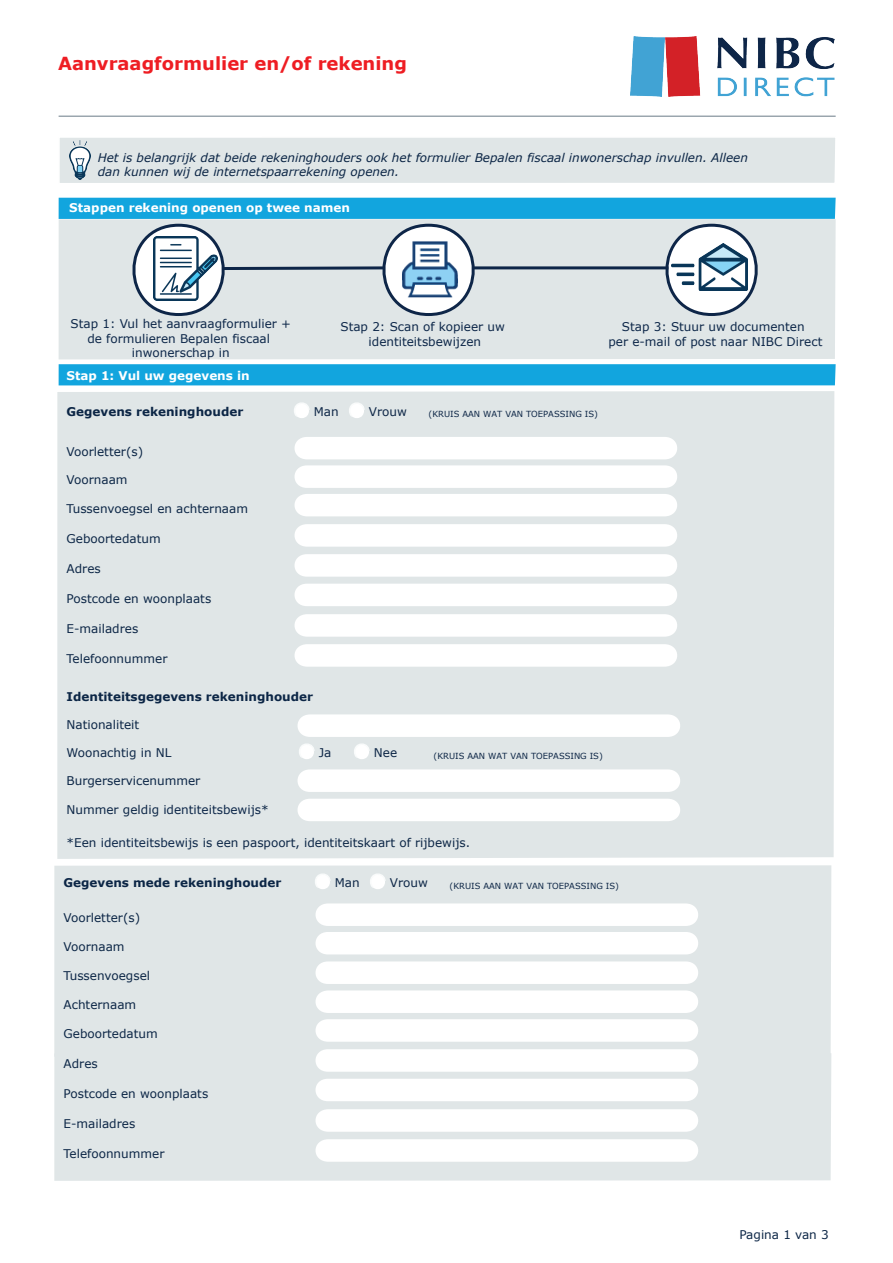
<style>
.page{position:relative;width:893px;height:1263px;background:#fff}
.page>*{position:absolute;margin:0;border:0;box-sizing:border-box;transform-origin:0 0}
.t1{font:700 18px "Verdana";color:#ee1d23}
.t2{font:12px "Verdana";color:#0c2646}
.t3{font:12px/14.4px "Verdana";color:#0d2749;text-align:center}
.t4{font:italic 12px/14.4px "Verdana";color:#0b2545}
.t5{font:700 12px "Verdana";color:#0c2646}
.t6{font:700 12px "Verdana";color:#fff}
.t7{font:12px "Verdana";color:#0d2646}
.t8{font:8.4px "Verdana";color:#0d2646}
.s1{color:#0c2646}
.s2{color:#0d2749}
</style>
<div class="page">
<img style="left:630px;top:36px;width:204px;height:60px">
<svg style="left:58px;top:115px;width:778px;height:2px;background:#b4bcc2"></svg>
<div style="left:59px;top:364px;width:777px;height:21px;background:#12a5de"></div>
<div style="left:59px;top:317px;width:776px;height:42px;background:#e0e6e7"></div>
<svg style="left:59px;top:198px;width:777px;height:119px;background:#b1d2df"></svg>
<img style="left:400px;top:239px;width:60px;height:60px">
<hr style="left:473px;top:266px;width:195px;height:3px;background:#0e2648">
<div style="left:57px;top:391px;width:777px;height:468px;background:#e0e6e7"></div>
<svg style="left:292px;top:402px;width:21px;height:18px"></svg>
<svg style="left:347px;top:402px;width:21px;height:18px"></svg>
<svg style="left:290px;top:554px;width:391px;height:23px"></svg>
<svg style="left:290px;top:584px;width:391px;height:22px"></svg>
<svg style="left:290px;top:524px;width:391px;height:23px"></svg>
<svg style="left:290px;top:614px;width:391px;height:23px"></svg>
<svg style="left:290px;top:465px;width:391px;height:23px"></svg>
<svg style="left:289px;top:428px;width:392px;height:31px"></svg>
<svg style="left:290px;top:494px;width:391px;height:22px"></svg>
<svg style="left:293px;top:799px;width:391px;height:22px"></svg>
<svg style="left:293px;top:769px;width:391px;height:23px"></svg>
<svg style="left:293px;top:714px;width:391px;height:23px"></svg>
<svg style="left:297px;top:743px;width:21px;height:18px"></svg>
<svg style="left:352px;top:743px;width:21px;height:18px"></svg>
<div style="left:54px;top:865px;width:777px;height:188px;background:#e0e6e7"></div>
<svg style="left:313px;top:873px;width:21px;height:18px"></svg>
<svg style="left:368px;top:873px;width:21px;height:18px"></svg>
<svg style="left:311px;top:1019px;width:391px;height:23px"></svg>
<svg style="left:311px;top:932px;width:391px;height:22px"></svg>
<svg style="left:311px;top:961px;width:391px;height:23px"></svg>
<svg style="left:286px;top:899px;width:416px;height:27px"></svg>
<svg style="left:311px;top:990px;width:391px;height:23px"></svg>
<svg style="left:290px;top:644px;width:391px;height:23px"></svg>
<div style="left:54px;top:1053px;width:777px;height:128px;background:#e0e6e7"></div>
<svg style="left:311px;top:1049px;width:391px;height:23px"></svg>
<svg style="left:311px;top:1079px;width:391px;height:22px"></svg>
<svg style="left:311px;top:1109px;width:391px;height:23px"></svg>
<svg style="left:311px;top:1139px;width:391px;height:23px"></svg>
<div style="left:60px;top:138px;width:775px;height:45px;background:#e0e6e7"></div>
<img style="left:69px;top:141px;width:21px;height:38px">
<h1 class="t1" style="left:58px;top:51px;width:350px">Aanvraagformulier en/of rekening</h1>
<p class="t4" style="left:98px;top:150px;width:652px">Het is belangrijk dat beide rekeninghouders ook het formulier Bepalen fiscaal inwonerschap invullen. Alleen dan kunnen wij de internetspaarrekening openen.</p>
<p class="t6" style="left:69px;top:199px;width:282px">Stappen rekening openen op twee namen</p>
<p class="t3" style="left:71px;top:317px;width:222px">Stap 1: Vul het aanvraagformulier + de formulieren Bepalen fiscaal inwonerschap in</p>
<p class="t3" style="left:340px;top:320px;width:166px">Stap 2: Scan of kopieer uw identiteitsbewijzen</p>
<p class="t3" style="left:608px;top:320px;width:215px">Stap 3: Stuur uw documenten<br>per e-mail of post naar NIBC Direct</p>
<p class="t6" style="left:67px;top:367px;width:185px">Stap 1: Vul uw gegevens in</p>
<p class="t5" style="left:67px;top:403px;width:178px">Gegevens rekeninghouder</p>
<p class="t2" style="left:67px;top:443px;width:78px">Voorletter(s)</p>
<p class="t2" style="left:67px;top:472px;width:63px">Voornaam</p>
<p class="t2" style="left:67px;top:500px;width:183px">Tussenvoegsel en achternaam</p>
<p class="t2" style="left:67px;top:530px;width:96px">Geboortedatum</p>
<p class="t2" style="left:67px;top:560px;width:36px">Adres</p>
<p class="t2" style="left:67px;top:590px;width:146px">Postcode en woonplaats</p>
<p class="t2" style="left:67px;top:620px;width:73px">E-mailadres</p>
<p class="t2" style="left:67px;top:650px;width:102px">Telefoonnummer</p>
<p class="t7" style="left:314px;top:404px;width:26px">Man</p>
<p class="t7" style="left:369px;top:404px;width:40px">Vrouw</p>
<p class="t8" style="left:429px;top:409px;width:171px">(KRUIS AAN WAT VAN TOEPASSING IS)</p>
<p class="t5" style="left:67px;top:688px;width:248px">Identiteitsgegevens rekeninghouder</p>
<p class="t2" style="left:67px;top:717px;width:74px">Nationaliteit</p>
<p class="t2" style="left:67px;top:745px;width:106px">Woonachtig in NL</p>
<p class="t2" style="left:67px;top:772px;width:135px">Burgerservicenummer</p>
<p class="t3" style="left:67px;top:802px;width:204px"><span class="s1">Nummer geldig</span> identiteitsbewijs<span class="s1">*</span></p>
<p class="t7" style="left:319px;top:745px;width:14px">Ja</p>
<p class="t7" style="left:374px;top:745px;width:25px">Nee</p>
<p class="t8" style="left:434px;top:750px;width:171px">(KRUIS AAN WAT VAN TOEPASSING IS)</p>
<p class="t2" style="left:67px;top:834px;width:405px">*Een <span class="s2">identiteitsbewijs</span> is een paspoort, identiteitskaart of rijbewijs.</p>
<p class="t7" style="left:335px;top:875px;width:26px">Man</p>
<p class="t7" style="left:390px;top:875px;width:40px">Vrouw</p>
<p class="t8" style="left:450px;top:880px;width:171px">(KRUIS AAN WAT VAN TOEPASSING IS)</p>
<p class="t5" style="left:64px;top:874px;width:219px">Gegevens mede rekeninghouder</p>
<p class="t2" style="left:64px;top:910px;width:78px">Voorletter(s)</p>
<p class="t2" style="left:64px;top:938px;width:63px">Voornaam</p>
<p class="t2" style="left:64px;top:968px;width:88px">Tussenvoegsel</p>
<p class="t2" style="left:64px;top:997px;width:74px">Achternaam</p>
<p class="t2" style="left:64px;top:1025px;width:96px">Geboortedatum</p>
<p class="t2" style="left:64px;top:1055px;width:36px">Adres</p>
<p class="t2" style="left:64px;top:1085px;width:146px">Postcode en woonplaats</p>
<p class="t2" style="left:64px;top:1115px;width:73px">E-mailadres</p>
<p class="t2" style="left:64px;top:1145px;width:102px">Telefoonnummer</p>
<p class="t2" style="left:739px;top:1226px;width:91px">Pagina 1 van 3</p>
</div>
